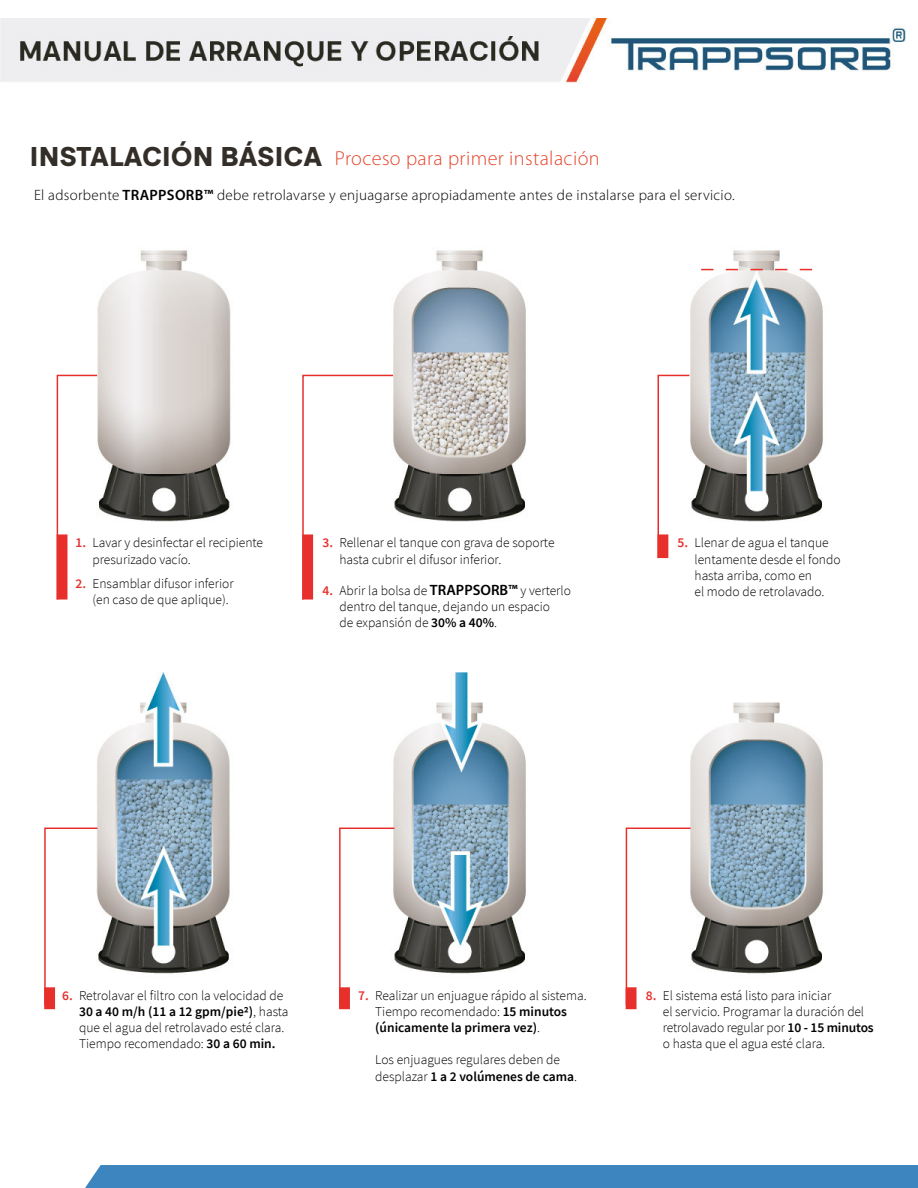
<style>
.page{position:relative;width:918px;height:1188px;background:#fff}
.page>*{position:absolute;margin:0;border:0;box-sizing:border-box;transform-origin:0 0}
.t1{font:900 26.85px "Quadran";letter-spacing:-.01em;color:#342e29}
.t2{font:300 20.25px "Myriad Pro";letter-spacing:.02em;color:#e6472e}
.t3{font:300 15px "Myriad Pro";letter-spacing:.02em;color:#000}
.t4{font:300 13.5px/16.2px "Source Sans Pro";color:#000}
.s1{font-weight:600}
.s2{font-weight:600;color:#e7302c}
.s3{font-family:"Myriad Pro";font-weight:600;font-size:15px}
</style>
<div class="page">
<img style="left:44px;top:250px;width:779px;height:760px">
<img style="left:0;top:18px;width:906px;height:66px">
<div style="left:85px;top:1165px;width:833px;height:23px;background:#3c85bf"></div>
<div style="left:44px;top:987px;width:11px;height:22px;background:#e7302c"></div>
<div style="left:339px;top:987px;width:11px;height:22px;background:#e7302c;border:2px solid #e7302c"></div>
<div style="left:626px;top:987px;width:11px;height:22px;background:#e7302c"></div>
<svg style="left:56px;top:374px;width:43px;height:227px"></svg>
<svg style="left:302px;top:374px;width:93px;height:227px"></svg>
<svg style="left:657px;top:374px;width:34px;height:186px"></svg>
<svg style="left:44px;top:827px;width:55px;height:180px"></svg>
<svg style="left:338px;top:827px;width:58px;height:180px"></svg>
<svg style="left:625px;top:827px;width:67px;height:180px"></svg>
<svg style="left:701px;top:269px;width:111px;height:1px"></svg>
<p class="t1" style="left:30px;top:139px;width:294px">INSTALACIÓN BÁSICA</p>
<p class="t2" style="left:335px;top:146px;width:266px">Proceso para primer instalación</p>
<p class="t3" style="left:34px;top:186px;width:702px">El adsorbente <span class="s1">TRAPPSORB™</span> debe retrolavarse y enjuagarse apropiadamente antes de instalarse para el servicio.</p>
<p class="t4" style="left:92px;top:535px;width:172px;text-indent:-17px"><span class="s2">1.</span> Lavar y desinfectar el recipiente presurizado vacío.</p>
<p class="t4" style="left:92px;top:576px;width:143px;text-indent:-17px"><span class="s2">2.</span> Ensamblar difusor inferior (en caso de que aplique).</p>
<p class="t4" style="left:340px;top:535px;width:217px;text-indent:-17px"><span class="s2">3.</span> Rellenar el tanque con grava de soporte hasta cubrir el difusor inferior.</p>
<p class="t4" style="left:340px;top:582px;width:233px;text-indent:-17px"><span class="s2">4.</span> Abrir la bolsa de <span class="s3">TRAPPSORB™</span> y verterlo dentro del tanque, dejando un espacio<br>de expansión de <span class="s1">30% a 40%</span>.</p>
<p class="t4" style="left:695px;top:535px;width:148px;text-indent:-17px"><span class="s2">5.</span> Llenar de agua el tanque lentamente desde el fondo hasta arriba, como en<br>el modo de retrolavado.</p>
<p class="t4" style="left:79px;top:987px;width:211px;text-indent:-17px"><span class="s2">6.</span> Retrolavar el filtro con la velocidad de <span class="s1">30 a 40 m/h (11 a 12 gpm/pie2)</span>, hasta que el agua del retrolavado esté clara.<br>Tiempo recomendado: <span class="s1">30 a 60 min.</span></p>
<p class="t4" style="left:375px;top:987px;width:213px;text-indent:-17px"><span class="s2">7.</span> Realizar un enjuague rápido al sistema.<br>Tiempo recomendado: <span class="s1">15 minutos (únicamente la primera vez)</span>.</p>
<p class="t4" style="left:375px;top:1052px;width:203px">Los enjuagues regulares deben de desplazar <span class="s1">1 a 2 volúmenes de cama</span>.</p>
<p class="t4" style="left:663px;top:987px;width:212px;text-indent:-17px"><span class="s2">8.</span> El sistema está listo para iniciar<br>el servicio. Programar la duración del retrolavado regular por <span class="s1">10 - 15 minutos </span>o hasta que el agua esté clara.</p>
</div>
